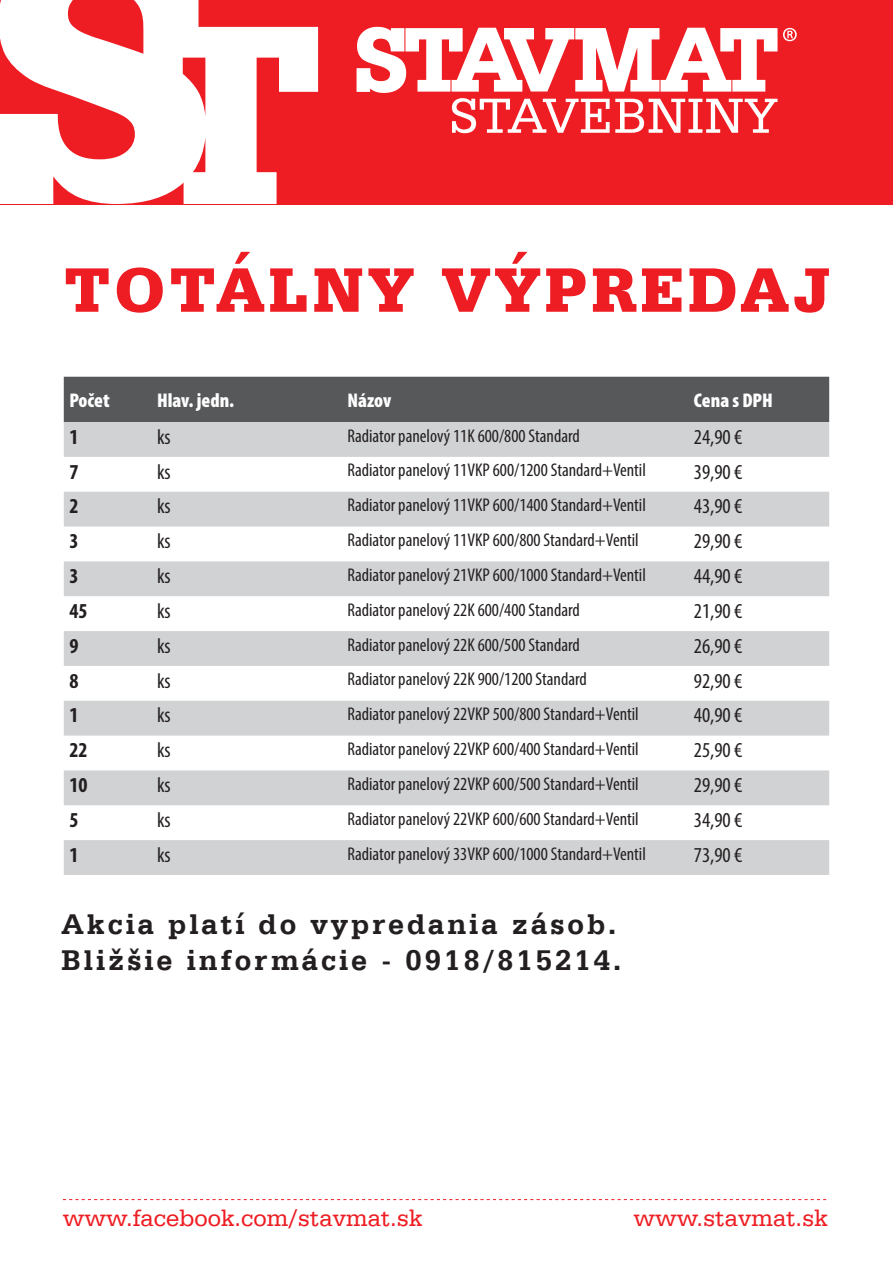
<style>
.page{position:relative;width:893px;height:1263px;background:#fff}
.page>*{position:absolute;margin:0;border:0;box-sizing:border-box;transform-origin:0 0}
.t1{font:900 66px "Serifa TL";letter-spacing:.06em;color:#ee1d23}
.t2{font:700 30px/36px "Serifa TL";letter-spacing:.1em;color:#231f20}
.t3{font:25.05px "Serifa TL";color:#ee1d23}
.t4{font:condensed 21.3px "Myriad Pro";color:#231f20}
.t5{font:700 condensed 21.3px "Myriad Pro";color:#231f20}
.t6{font:900 condensed 19.95px "Myriad Pro";color:#fff}
.t7{font:condensed 18.45px "Myriad Pro";color:#231f20}
</style>
<div class="page">
<svg style="left:63px;top:1199px;width:763px;height:1px"></svg>
<div style="left:0;top:0;width:893px;height:204px;background:#ee1d23"></div>
<svg style="left:783px;top:28px;width:14px;height:13px"></svg>
<svg style="left:357px;top:27px;width:420px;height:106px"></svg>
<svg style="left:0;top:0;width:318px;height:204px;fill:#fff"></svg>
<div style="left:64px;top:377px;width:765px;height:45px;background:#57585a"></div>
<svg style="left:64px;top:422px;width:765px;height:453px;fill:#d1d2d4"></svg>
<h1 class="t1" style="left:64px;top:249px;width:768px">TOTÁLNY VÝPREDAJ</h1>
<p class="t6" style="left:69px;top:387px;width:42px">Počet</p>
<p class="t6" style="left:157px;top:387px;width:79px">Hlav. jedn.</p>
<p class="t6" style="left:347px;top:387px;width:45px">Názov</p>
<p class="t6" style="left:694px;top:387px;width:80px">Cena s DPH</p>
<p class="t5" style="left:69px;top:423px;width:11px">1</p>
<p class="t4" style="left:157px;top:424px;width:15px">ks</p>
<p class="t7" style="left:347px;top:424px;width:234px">Radiator panelový 11K 600/800 Standard</p>
<p class="t4" style="left:694px;top:424px;width:50px">24,90 €</p>
<p class="t5" style="left:69px;top:458px;width:11px">7</p>
<p class="t4" style="left:157px;top:459px;width:15px">ks</p>
<p class="t7" style="left:347px;top:459px;width:300px">Radiator panelový 11VKP 600/1200 Standard+Ventil</p>
<p class="t4" style="left:694px;top:459px;width:50px">39,90 €</p>
<p class="t5" style="left:69px;top:493px;width:11px">2</p>
<p class="t4" style="left:157px;top:493px;width:15px">ks</p>
<p class="t7" style="left:347px;top:494px;width:300px">Radiator panelový 11VKP 600/1400 Standard+Ventil</p>
<p class="t4" style="left:694px;top:493px;width:50px">43,90 €</p>
<p class="t5" style="left:69px;top:528px;width:11px">3</p>
<p class="t4" style="left:157px;top:528px;width:15px">ks</p>
<p class="t7" style="left:347px;top:529px;width:293px">Radiator panelový 11VKP 600/800 Standard+Ventil</p>
<p class="t4" style="left:694px;top:528px;width:50px">29,90 €</p>
<p class="t5" style="left:69px;top:563px;width:11px">3</p>
<p class="t4" style="left:157px;top:563px;width:15px">ks</p>
<p class="t7" style="left:347px;top:564px;width:300px">Radiator panelový 21VKP 600/1000 Standard+Ventil</p>
<p class="t4" style="left:694px;top:563px;width:50px">44,90 €</p>
<p class="t5" style="left:69px;top:597px;width:20px">45</p>
<p class="t4" style="left:157px;top:598px;width:15px">ks</p>
<p class="t7" style="left:347px;top:598px;width:234px">Radiator panelový 22K 600/400 Standard</p>
<p class="t4" style="left:694px;top:598px;width:50px">21,90 €</p>
<p class="t5" style="left:69px;top:632px;width:11px">9</p>
<p class="t4" style="left:157px;top:633px;width:15px">ks</p>
<p class="t7" style="left:347px;top:633px;width:234px">Radiator panelový 22K 600/500 Standard</p>
<p class="t4" style="left:694px;top:633px;width:50px">26,90 €</p>
<p class="t5" style="left:69px;top:667px;width:11px">8</p>
<p class="t4" style="left:157px;top:668px;width:15px">ks</p>
<p class="t7" style="left:347px;top:668px;width:241px">Radiator panelový 22K 900/1200 Standard</p>
<p class="t4" style="left:694px;top:668px;width:50px">92,90 €</p>
<p class="t5" style="left:69px;top:702px;width:11px">1</p>
<p class="t4" style="left:157px;top:702px;width:15px">ks</p>
<p class="t7" style="left:347px;top:703px;width:293px">Radiator panelový 22VKP 500/800 Standard+Ventil</p>
<p class="t4" style="left:694px;top:702px;width:50px">40,90 €</p>
<p class="t5" style="left:69px;top:737px;width:20px">22</p>
<p class="t4" style="left:157px;top:737px;width:15px">ks</p>
<p class="t7" style="left:347px;top:738px;width:293px">Radiator panelový 22VKP 600/400 Standard+Ventil</p>
<p class="t4" style="left:694px;top:737px;width:50px">25,90 €</p>
<p class="t5" style="left:69px;top:772px;width:20px">10</p>
<p class="t4" style="left:157px;top:772px;width:15px">ks</p>
<p class="t7" style="left:347px;top:773px;width:293px">Radiator panelový 22VKP 600/500 Standard+Ventil</p>
<p class="t4" style="left:694px;top:772px;width:50px">29,90 €</p>
<p class="t5" style="left:69px;top:806px;width:11px">5</p>
<p class="t4" style="left:157px;top:807px;width:15px">ks</p>
<p class="t7" style="left:347px;top:807px;width:293px">Radiator panelový 22VKP 600/600 Standard+Ventil</p>
<p class="t4" style="left:694px;top:807px;width:50px">34,90 €</p>
<p class="t5" style="left:69px;top:841px;width:11px">1</p>
<p class="t4" style="left:157px;top:842px;width:15px">ks</p>
<p class="t7" style="left:347px;top:842px;width:300px">Radiator panelový 33VKP 600/1000 Standard+Ventil</p>
<p class="t4" style="left:694px;top:842px;width:50px">73,90 €</p>
<h2 class="t2" style="left:61px;top:905px;width:561px">Akcia platí do vypredania zásob.<br>Bližšie informácie - 0918/815214.</h2>
<h3 class="t3" style="left:63px;top:1202px;width:361px">www.facebook.com/stavmat.sk</h3>
<h3 class="t3" style="left:633px;top:1202px;width:196px">www.stavmat.sk</h3>
</div>
